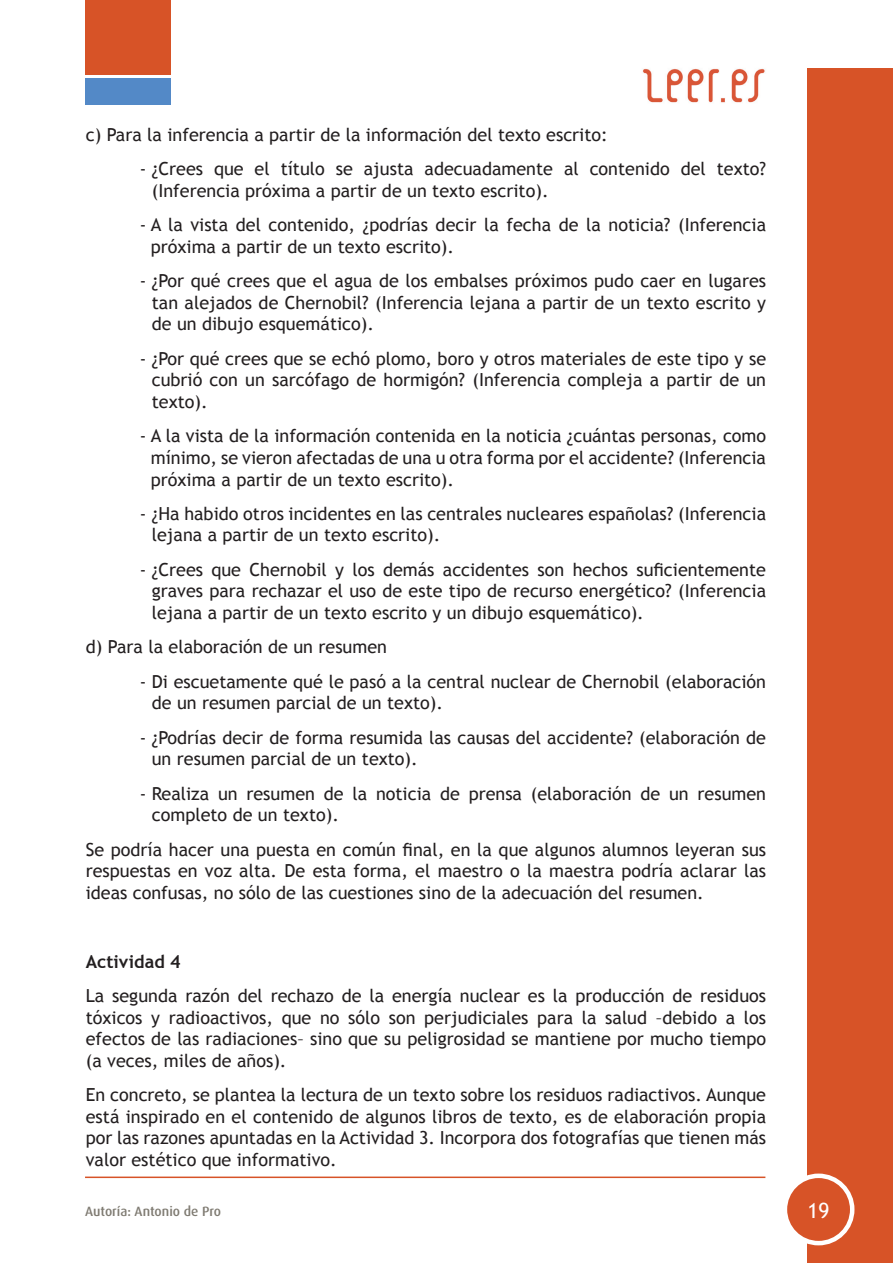
<style>
.page{position:relative;width:893px;height:1263px;background:#fff}
.page>*{position:absolute;margin:0;border:0;box-sizing:border-box;transform-origin:0 0}
.t1{font:21px "Trebuchet MS";color:#fff}
.t2{font:18px/21.6px "Trebuchet MS";color:#231f20;text-align:justify}
.t3{font:700 18px "Trebuchet MS";color:#231f20}
.t4{font:500 13.5px "Dax";color:#7f7b72}
</style>
<div class="page">
<div style="left:85px;top:0;width:85px;height:74px;background:#d75327"></div>
<div style="left:85px;top:78px;width:85px;height:27px;background:#5389c7"></div>
<hr style="left:85px;top:1176px;width:680px;height:2px;background:#d75327">
<div style="left:808px;top:68px;width:85px;height:1195px;background:#d75327"></div>
<div style="left:785px;top:1176px;width:67px;height:67px;background:#d75327;border-radius:50%"></div>
<div style="left:783px;top:1173px;width:71px;height:72px;border:4px solid #fff;border-radius:50%"></div>
<img style="left:642px;top:68px;width:123px;height:35px">
<p class="t2" style="left:86px;top:124px;width:523px">c) Para la inferencia a partir de la información del texto escrito:</p>
<p class="t2" style="left:152px;top:158px;width:616px;text-indent:-12px">- ¿Crees que el título se ajusta adecuadamente al contenido del texto? (Inferencia próxima a partir de un texto escrito).</p>
<p class="t2" style="left:151px;top:214px;width:617px;text-indent:-11px">- A la vista del contenido, ¿podrías decir la fecha de la noticia? (Inferencia próxima a partir de un texto escrito).</p>
<p class="t2" style="left:152px;top:270px;width:616px;text-indent:-12px">- ¿Por qué crees que el agua de los embalses próximos pudo caer en lugares tan alejados de Chernobil? (Inferencia lejana a partir de un texto escrito y de un dibujo esquemático).</p>
<p class="t2" style="left:152px;top:348px;width:616px;text-indent:-12px">- ¿Por qué crees que se echó plomo, boro y otros materiales de este tipo y se cubrió con un sarcófago de hormigón? (Inferencia compleja a partir de un texto).</p>
<p class="t2" style="left:151px;top:425px;width:617px;text-indent:-11px">- A la vista de la información contenida en la noticia ¿cuántas personas, como mínimo, se vieron afectadas de una u otra forma por el accidente? (Inferencia próxima a partir de un texto escrito).</p>
<p class="t2" style="left:152px;top:503px;width:616px;text-indent:-12px">- ¿Ha habido otros incidentes en las centrales nucleares españolas? (Inferencia lejana a partir de un texto escrito).</p>
<p class="t2" style="left:152px;top:559px;width:616px;text-indent:-12px">- ¿Crees que Chernobil y los demás accidentes son hechos suficientemente graves para rechazar el uso de este tipo de recurso energético? (Inferencia lejana a partir de un texto escrito y un dibujo esquemático).</p>
<p class="t2" style="left:86px;top:636px;width:303px">d) Para la elaboración de un resumen</p>
<p class="t2" style="left:152px;top:671px;width:616px;text-indent:-12px">- Di escuetamente qué le pasó a la central nuclear de Chernobil (elaboración de un resumen parcial de un texto).</p>
<p class="t2" style="left:152px;top:727px;width:616px;text-indent:-12px">- ¿Podrías decir de forma resumida las causas del accidente? (elaboración de un resumen parcial de un texto).</p>
<p class="t2" style="left:152px;top:783px;width:616px;text-indent:-12px">- Realiza un resumen de la noticia de prensa (elaboración de un resumen completo de un texto).</p>
<p class="t2" style="left:86px;top:839px;width:682px">Se podría hacer una puesta en común final, en la que algunos alumnos leyeran sus respuestas en voz alta. De esta forma, el maestro o la maestra podría aclarar las ideas confusas, no sólo de las cuestiones sino de la adecuación del resumen.</p>
<p class="t3" style="left:86px;top:950px;width:97px">Actividad 4</p>
<p class="t2" style="left:86px;top:985px;width:682px">La segunda razón del rechazo de la energía nuclear es la producción de residuos tóxicos y radioactivos, que no sólo son perjudiciales para la salud –debido a los efectos de las radiaciones– sino que su peligrosidad se mantiene por mucho tiempo (a veces, miles de años).</p>
<p class="t2" style="left:86px;top:1084px;width:682px">En concreto, se plantea la lectura de un texto sobre los residuos radiactivos. Aunque está inspirado en el contenido de algunos libros de texto, es de elaboración propia por las razones apuntadas en la Actividad 3. Incorpora dos fotografías que tienen más valor estético que informativo.</p>
<p class="t4" style="left:85px;top:1204px;width:138px">Autoría: Antonio de Pro</p>
<p class="t1" style="left:807px;top:1198px;width:24px">19</p>
</div>
